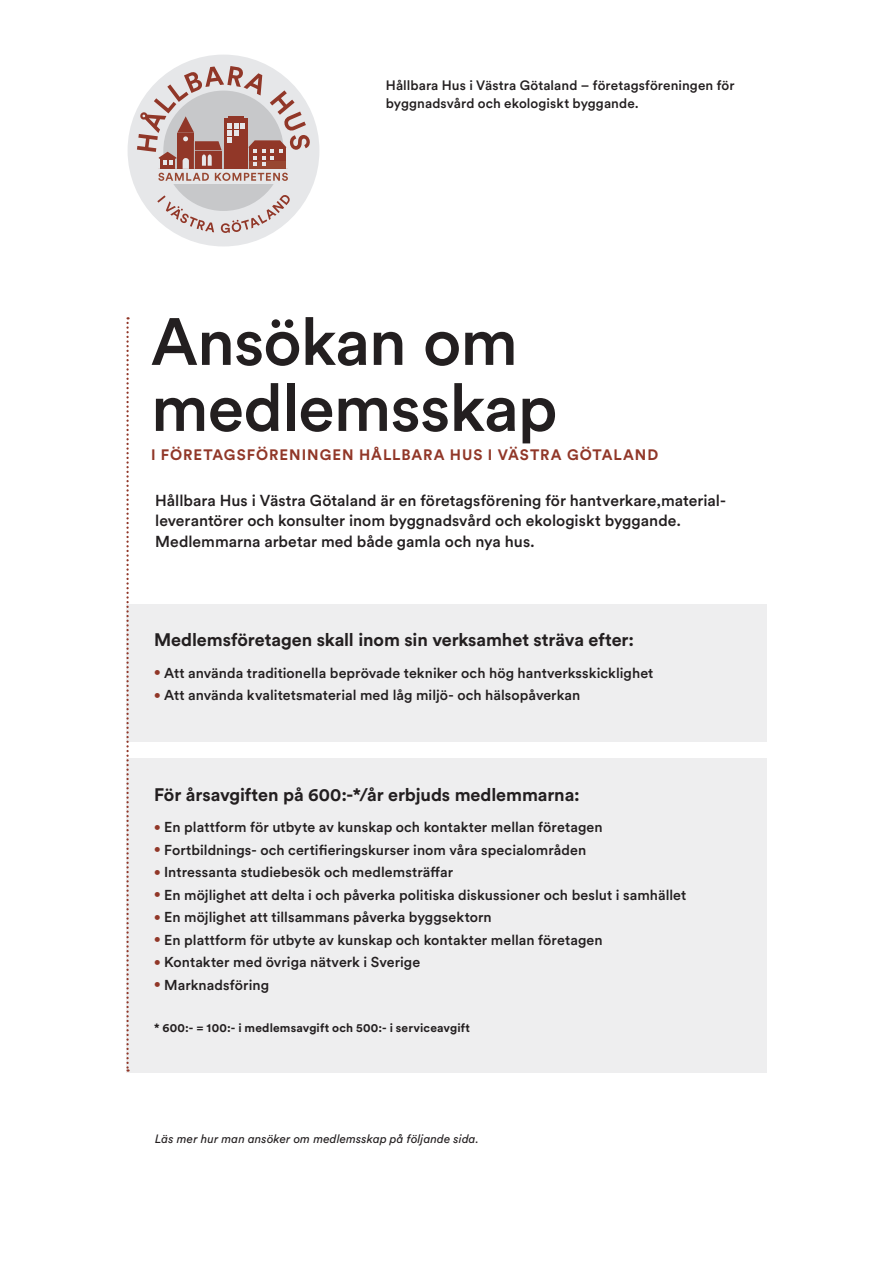
<style>
.page{position:relative;width:893px;height:1263px;background:#fff}
.page>*{position:absolute;margin:0;border:0;box-sizing:border-box;transform-origin:0 0}
.Huvudrubrik{font:500 66px/66px "Circular Std";letter-spacing:-.015em;color:#231f20}
.Faktarubrik{font:700 18px "Circular Std";letter-spacing:-.005em;color:#231f20}
.Brödtext_utan_indrag{font:500 15.75px/20.2px "Circular Std";color:#231f20}
.t1{font:700 15px "Circular Std";letter-spacing:.065em;color:#913728}
.Faktarubrik-2{font:500 14.25px "Circular Std";letter-spacing:.005em;color:#231f20}
.Huvud{font:500 13.5px/18.8px "Circular Std";letter-spacing:.005em;color:#231f20}
.Faktarubrik-3{font:700 12px "Circular Std";letter-spacing:.015em;color:#231f20}
.Adressrad{font:italic 12px "Circular Std";letter-spacing:.005em;color:#231f20}
.s1{font-size:12px;color:#913728}
</style>
<div class="page">
<div style="left:126px;top:758px;width:640px;height:315px;background:#eeeeef"></div>
<div style="left:126px;top:604px;width:640px;height:137px;background:#eeeeef"></div>
<div style="left:128px;top:55px;width:191px;height:191px;background:#e6e7e9;border-radius:50%"></div>
<div style="left:163px;top:91px;width:121px;height:120px;background:#c7c8ca;border-radius:50%"></div>
<svg style="left:157px;top:195px;width:133px;height:38px"></svg>
<div style="left:156px;top:170px;width:135px;height:14px;background:#e6e7e9"></div>
<svg style="left:137px;top:66px;width:173px;height:115px"></svg>
<svg style="left:126px;top:317px;width:3px;height:754px"></svg>
<p class="Huvud" style="left:386px;top:75px;width:350px">Hållbara Hus i Västra Götaland – företagsföreningen för byggnadsvård och ekologiskt byggande.</p>
<p class="Huvudrubrik" style="left:151px;top:307px;width:408px">Ansökan om medlemsskap</p>
<p class="t1" style="left:151px;top:445px;width:509px">I FÖRETAGSFÖRENINGEN HÅLLBARA HUS I VÄSTRA GÖTALAND</p>
<p class="Brödtext_utan_indrag" style="left:155px;top:490px;width:572px">Hållbara Hus i Västra Götaland är en företagsförening för hantverkare,material&shy;leverantörer och konsulter inom byggnadsvård och ekologiskt byggande.<br>Medlemmarna arbetar med både gamla och nya hus.</p>
<p class="Faktarubrik" style="left:154px;top:628px;width:482px">Medlemsföretagen skall inom sin verksamhet sträva efter:</p>
<p class="Faktarubrik-2" style="left:154px;top:664px;width:501px"><span class="s1">•</span> Att använda traditionella beprövade tekniker och hög hantverksskicklighet</p>
<p class="Faktarubrik-2" style="left:154px;top:686px;width:428px"><span class="s1">•</span> Att använda kvalitetsmaterial med låg miljö- och hälsopåverkan</p>
<p class="Faktarubrik" style="left:154px;top:783px;width:427px">För årsavgiften på 600:-*/år erbjuds medlemmarna:</p>
<p class="Faktarubrik-2" style="left:154px;top:818px;width:450px"><span class="s1">•</span> En plattform för utbyte av kunskap och kontakter mellan företagen</p>
<p class="Faktarubrik-2" style="left:154px;top:841px;width:434px"><span class="s1">•</span> Fortbildnings- och certifieringskurser inom våra specialområden</p>
<p class="Faktarubrik-2" style="left:154px;top:863px;width:301px"><span class="s1">•</span> Intressanta studiebesök och medlemsträffar</p>
<p class="Faktarubrik-2" style="left:154px;top:886px;width:534px"><span class="s1">•</span> En möjlighet att delta i och påverka politiska diskussioner och beslut i samhället</p>
<p class="Faktarubrik-2" style="left:154px;top:908px;width:339px"><span class="s1">•</span> En möjlighet att tillsammans påverka byggsektorn</p>
<p class="Faktarubrik-2" style="left:154px;top:931px;width:450px"><span class="s1">•</span> En plattform för utbyte av kunskap och kontakter mellan företagen</p>
<p class="Faktarubrik-2" style="left:154px;top:953px;width:268px"><span class="s1">•</span> Kontakter med övriga nätverk i Sverige</p>
<p class="Faktarubrik-2" style="left:154px;top:976px;width:116px"><span class="s1">•</span> Marknadsföring</p>
<p class="Faktarubrik-3" style="left:154px;top:1020px;width:317px">* 600:- = 100:- i medlemsavgift och 500:- i serviceavgift</p>
<p class="Adressrad" style="left:155px;top:1131px;width:325px">Läs mer hur man ansöker om medlemsskap på följande sida.</p>
</div>
